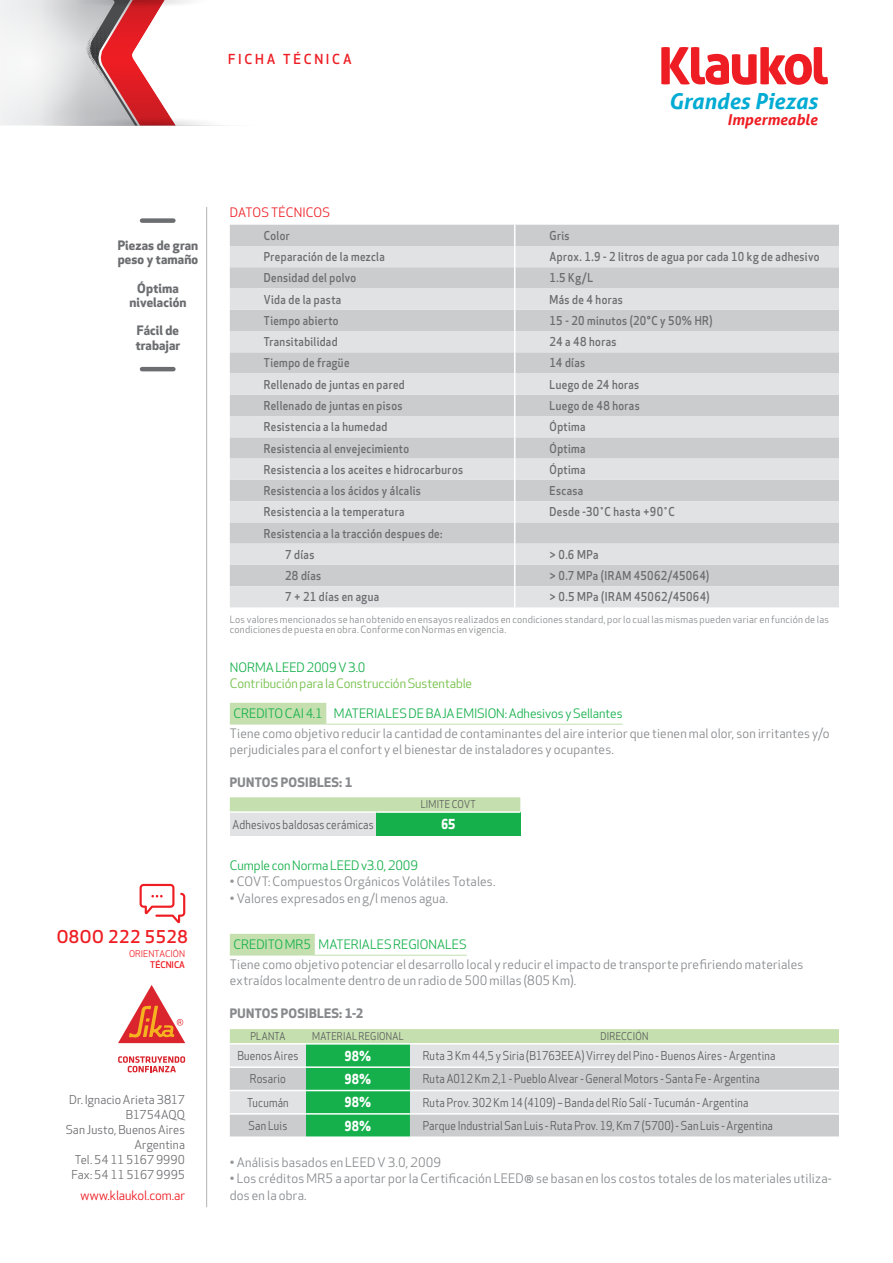
<style>
.page{position:relative;width:893px;height:1263px;background:#fff}
.page>*{position:absolute;margin:0;border:0;box-sizing:border-box;transform-origin:0 0}
.t1{font:italic 700 21.9px "Aller";letter-spacing:-.005em;color:#00abd3}
.t2{font:500 17.25px "Apex New";letter-spacing:.03em;color:#ee1d23}
.t3{font:italic 700 15px "Aller";color:#ee1d23}
.t4{font:700 13.5px "Apex New";color:#fff;scale:.9 1}
.t5{font:500 13.5px "Apex New";letter-spacing:.2em;color:#ee1d23}
.t6{font:12.75px/16.5px "Apex New";letter-spacing:.015em;color:#87898c}
.t7{font:12.75px "Apex New";letter-spacing:-.005em;color:#15b04b}
.t8{font:700 12.75px/14.2px "Apex New";letter-spacing:.01em;color:#6c6d70}
.t9{font:12.75px "Apex New";letter-spacing:-.005em;color:#71bf44}
.t10{font:700 12.75px "Apex New";letter-spacing:.025em;color:#87898c}
.t11{font:12.75px "Apex New";letter-spacing:-.005em;color:#ee1d23}
.t12{font:500 12px/21.3px "Apex New";letter-spacing:.035em;color:#6c6d70;scale:.9 1}
.t13{font:12px "Apex New";letter-spacing:.02em;color:#57585a;scale:.9 1}
.t14{font:12px/15px "Apex New";letter-spacing:.005em;color:#6c6d70;text-align:right}
.t15{font:10.5px "Apex New";letter-spacing:.02em;color:#57585a;scale:.9 1}
.t16{font:9.75px/10.5px "Apex New";letter-spacing:.025em;color:#87898c}
.t17{font:9px "Apex New";color:#ee1d23}
.t18{font:500 9px "Apex New";color:#ee1d23}
.s1{color:#95979a}
</style>
<div class="page">
<svg style="left:0;top:0;width:223px;height:126px"></svg>
<div style="left:142px;top:218px;width:31px;height:5px;background:#6c6d70"></div>
<hr style="left:206px;top:207px;width:1px;height:1000px;background:#b2b3b7">
<svg style="left:661px;top:47px;width:167px;height:38px"></svg>
<svg style="left:140px;top:884px;width:45px;height:39px"></svg>
<svg style="left:118px;top:1056px;width:67px;height:16px"></svg>
<svg style="left:118px;top:985px;width:67px;height:58px"></svg>
<hr style="left:142px;top:367px;width:31px;height:4px;background:#6c6d70">
<div style="left:230px;top:225px;width:609px;height:21px;background:#cbccce"></div>
<svg style="left:230px;top:246px;width:609px;height:361px;background:#d7d8da"></svg>
<svg style="left:514px;top:225px;width:1px;height:382px"></svg>
<div style="left:230px;top:703px;width:96px;height:21px;background:#c5e0ae"></div>
<hr style="left:326px;top:724px;width:297px;height:1px;background:#c5e0ae">
<div style="left:230px;top:934px;width:85px;height:21px;background:#c5e0ae"></div>
<hr style="left:315px;top:955px;width:152px;height:1px;background:#c5e0ae">
<svg style="left:230px;top:1029px;width:609px;height:107px;background:#b9d3bf"></svg>
<hr style="left:230px;top:1043px;width:76px;height:1px;background:#fff">
<hr style="left:306px;top:1043px;width:104px;height:1px;background:#fff">
<hr style="left:410px;top:1043px;width:429px;height:1px;background:#fff">
<hr style="left:230px;top:1066px;width:76px;height:2px;background:#fff">
<hr style="left:306px;top:1066px;width:104px;height:2px;background:#fff">
<hr style="left:410px;top:1066px;width:429px;height:2px;background:#fff">
<hr style="left:230px;top:1113px;width:76px;height:1px;background:#fff">
<hr style="left:306px;top:1113px;width:104px;height:1px;background:#fff">
<hr style="left:410px;top:1113px;width:429px;height:1px;background:#fff">
<hr style="left:230px;top:1090px;width:76px;height:1px;background:#fff">
<hr style="left:306px;top:1090px;width:104px;height:1px;background:#fff">
<hr style="left:410px;top:1090px;width:429px;height:1px;background:#fff">
<svg style="left:230px;top:797px;width:290px;height:14px;background:#c6e0af"></svg>
<div style="left:230px;top:812px;width:146px;height:23px;background:#e1e2e4"></div>
<div style="left:376px;top:812px;width:144px;height:23px;background:#15b04b"></div>
<hr style="left:230px;top:811px;width:146px;height:2px;background:#fff">
<hr style="left:376px;top:811px;width:144px;height:2px;background:#fff">
<p class="t8" style="left:118px;top:238px;width:82px">Piezas de gran peso y tamaño</p>
<p class="t8" style="left:130px;top:280px;width:58px;text-align:center">Óptima nivelación</p>
<p class="t8" style="left:136px;top:323px;width:46px">Fácil de trabajar</p>
<h2 class="t2" style="left:57px;top:925px;width:133px">O8OO 222 5528</h2>
<p class="t17" style="left:129px;top:948px;width:57px">ORIENTACIÓN</p>
<p class="t18" style="left:150px;top:958px;width:36px">TÉCNICA</p>
<p class="t14" style="left:66px;top:1092px;width:121px">Dr. Ignacio Arieta 3817<br>B1754AQQ<br>San Justo, Buenos Aires<br>Argentina<br>Tel. 54 11 5167 9990<br>Fax: 54 11 5167 9995</p>
<p class="t11" style="left:81px;top:1187px;width:106px">www.klaukol.com.ar</p>
<p class="t5" style="left:228px;top:50px;width:125px">FICHA TÉCNICA</p>
<p class="t11" style="left:230px;top:204px;width:102px">DATOS TÉCNICOS</p>
<h1 class="t1" style="left:669px;top:88px;width:150px">Grandes Piezas</h1>
<p class="t3" style="left:727px;top:111px;width:92px">Impermeable</p>
<p class="t12" style="left:264px;top:225px;width:30px">Color</p>
<p class="t12" style="left:549px;top:225px;width:24px">Gris</p>
<p class="t12" style="left:264px;top:246px;width:136px">Preparación de la mezcla</p>
<p class="t12" style="left:549px;top:246px;width:301px">Aprox. 1.9 - 2 litros de agua por cada 10 kg de adhesivo</p>
<p class="t12" style="left:264px;top:267px;width:104px">Densidad del polvo</p>
<p class="t12" style="left:549px;top:267px;width:50px">1.5 Kg/L</p>
<p class="t12" style="left:264px;top:288px;width:87px">Vida de la pasta</p>
<p class="t12" style="left:549px;top:288px;width:83px">Más de 4 horas</p>
<p class="t12" style="left:264px;top:310px;width:85px">Tiempo abierto</p>
<p class="t12" style="left:549px;top:310px;width:183px">15 - 20 minutos (20°C y 50% HR)</p>
<p class="t12" style="left:264px;top:331px;width:83px">Transitabilidad</p>
<p class="t12" style="left:549px;top:331px;width:76px">24 a 48 horas</p>
<p class="t12" style="left:264px;top:352px;width:97px">Tiempo de fragüe</p>
<p class="t12" style="left:549px;top:352px;width:41px">14 días</p>
<p class="t12" style="left:264px;top:373px;width:158px">Rellenado de juntas en pared</p>
<p class="t12" style="left:549px;top:373px;width:101px">Luego de 24 horas</p>
<p class="t12" style="left:264px;top:395px;width:155px">Rellenado de juntas en pisos</p>
<p class="t12" style="left:549px;top:395px;width:102px">Luego de 48 horas</p>
<p class="t12" style="left:264px;top:416px;width:139px">Resistencia a la humedad</p>
<p class="t12" style="left:549px;top:416px;width:42px">Óptima</p>
<p class="t12" style="left:264px;top:437px;width:163px">Resistencia al envejecimiento</p>
<p class="t12" style="left:549px;top:437px;width:42px">Óptima</p>
<p class="t12" style="left:264px;top:458px;width:223px">Resistencia a los aceites e hidrocarburos</p>
<p class="t12" style="left:549px;top:458px;width:42px">Óptima</p>
<p class="t12" style="left:264px;top:480px;width:176px">Resistencia a los ácidos y álcalis</p>
<p class="t12" style="left:549px;top:480px;width:39px">Escasa</p>
<p class="t12" style="left:264px;top:501px;width:158px">Resistencia a la temperatura</p>
<p class="t12" style="left:549px;top:501px;width:141px">Desde -30˚C hasta +90˚C</p>
<p class="t12" style="left:285px;top:522px;width:176px;text-indent:-21px">Resistencia a la tracción despues de:<br>7 días</p>
<p class="t12" style="left:549px;top:544px;width:56px">&gt; 0.6 MPa</p>
<p class="t12" style="left:285px;top:565px;width:42px">28 días</p>
<p class="t12" style="left:549px;top:565px;width:179px">&gt; 0.7 MPa (IRAM 45062/45064)</p>
<p class="t12" style="left:285px;top:586px;width:106px">7 + 21 días en agua</p>
<p class="t12" style="left:549px;top:586px;width:179px">&gt; 0.5 MPa (IRAM 45062/45064)</p>
<p class="t16" style="left:230px;top:614px;width:601px">Los valores mencionados se han obtenido en ensayos realizados en condiciones standard, por lo cual las mismas pueden variar en función de las condiciones de puesta en obra. Conforme con Normas en vigencia.</p>
<p class="t7" style="left:230px;top:659px;width:137px">NORMA LEED 2009 V 3.0</p>
<p class="t9" style="left:230px;top:675px;width:244px">Contribución para la Construcción Sustentable</p>
<p class="t7" style="left:234px;top:705px;width:390px">CREDITO CAI 4.1 MATERIALES DE BAJA EMISION: Adhesivos y Sellantes</p>
<p class="t6" style="left:230px;top:725px;width:601px">Tiene como objetivo reducir la cantidad de contaminantes del aire interior que tienen mal olor, son irritantes y/o perjudiciales para el confort y el bienestar de instaladores y ocupantes.</p>
<p class="t10" style="left:230px;top:773px;width:124px">PUNTOS POSIBLES: 1</p>
<p class="t15" style="left:421px;top:798px;width:63px">LIMITE COVT</p>
<p class="t13" style="left:232px;top:817px;width:159px">Adhesivos baldosas cerámicas</p>
<p class="t4" style="left:441px;top:814px;width:18px">65</p>
<p class="t7" style="left:230px;top:857px;width:190px">Cumple con Norma LEED v3.0, 2009</p>
<p class="t6" style="left:230px;top:873px;width:267px"><span class="s1">•</span> COVT: Compuestos Orgánicos Volátiles Totales.</p>
<p class="t6" style="left:230px;top:890px;width:220px"><span class="s1">•</span> Valores expresados en g/l menos agua.</p>
<p class="t7" style="left:234px;top:936px;width:235px">CREDITO MR5 MATERIALES REGIONALES</p>
<p class="t6" style="left:230px;top:956px;width:575px">Tiene como objetivo potenciar el desarrollo local y reducir el impacto de transporte prefiriendo materiales extraídos localmente dentro de un radio de 500 millas (805 Km).</p>
<p class="t10" style="left:230px;top:1004px;width:135px">PUNTOS POSIBLES: 1-2</p>
<p class="t15" style="left:250px;top:1029px;width:40px">PLANTA</p>
<p class="t15" style="left:312px;top:1029px;width:103px">MATERIAL REGIONAL</p>
<p class="t15" style="left:601px;top:1029px;width:55px">DIRECCIÓN</p>
<p class="t13" style="left:237px;top:1048px;width:69px">Buenos Aires</p>
<p class="t4" style="left:345px;top:1046px;width:31px">98%</p>
<p class="t13" style="left:423px;top:1048px;width:393px">Ruta 3 Km 44,5 y Siria (B1763EEA) Virrey del Pino - Buenos Aires - Argentina</p>
<p class="t13" style="left:250px;top:1071px;width:42px">Rosario</p>
<p class="t4" style="left:345px;top:1069px;width:31px">98%</p>
<p class="t13" style="left:423px;top:1071px;width:376px">Ruta A012 Km 2,1 - Pueblo Alvear - General Motors - Santa Fe - Argentina</p>
<p class="t13" style="left:247px;top:1095px;width:48px">Tucumán</p>
<p class="t4" style="left:345px;top:1092px;width:31px">98%</p>
<p class="t13" style="left:423px;top:1095px;width:363px">Ruta Prov. 302 Km 14 (4109) – Banda del Río Salí - Tucumán - Argentina</p>
<p class="t13" style="left:249px;top:1118px;width:45px">San Luis</p>
<p class="t4" style="left:345px;top:1116px;width:31px">98%</p>
<p class="t13" style="left:423px;top:1118px;width:391px">Parque Industrial San Luis - Ruta Prov. 19, Km 7 (5700) - San Luis - Argentina</p>
<p class="t6" style="left:230px;top:1154px;width:213px"><span class="s1">•</span> Análisis basados en LEED V 3.0, 2009</p>
<p class="t6" style="left:230px;top:1170px;width:604px"><span class="s1">•</span> Los créditos MR5 a aportar por la Certificación LEED® se basan en los costos totales de los materiales utiliza&shy;dos en la obra.</p>
</div>
